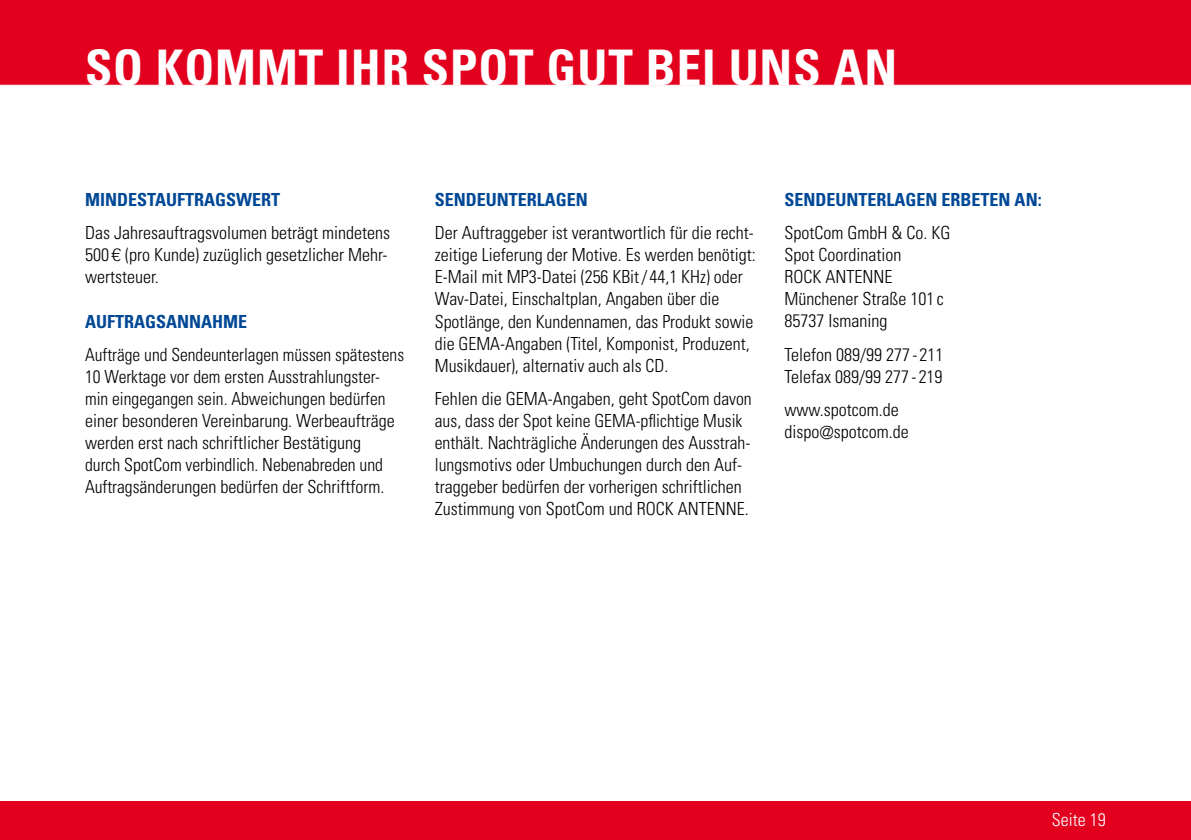
<style>
.page{position:relative;width:1191px;height:840px;background:#fff}
.page>*{position:absolute;margin:0;border:0;box-sizing:border-box;transform-origin:0 0}
.t1{font:700 condensed 49px "Univers";letter-spacing:.02em;color:#fff}
.t2{font:300 condensed 18px/22px "Univers";color:#000}
.t3{font:700 condensed 18px "Univers";color:#004896}
.t4{font:300 condensed 18px "Univers";color:#fff}
.s1{font-family:"Helvetica";font-stretch:normal}
</style>
<div class="page">
<div style="left:0;top:0;width:1191px;height:86px;background:#e3001e"></div>
<div style="left:0;top:800px;width:1191px;height:39px;background:#e3001e"></div>
<h1 class="t1" style="left:85px;top:38px;width:813px">SO KOMMT IHR SPOT GUT BEI UNS AN</h1>
<p class="t3" style="left:85px;top:189px;width:196px">MINDESTAUFTRAGSWERT</p>
<p class="t2" style="left:85px;top:222px;width:306px">Das Jahresauftragsvolumen beträgt mindetens<br>500<span class="s1">€</span> (pro Kunde) zuzüglich gesetzlicher Mehr&shy;wertsteuer.</p>
<p class="t3" style="left:85px;top:310px;width:163px">AUFTRAGSANNAHME</p>
<p class="t2" style="left:85px;top:343px;width:320px">Aufträge und Sendeunterlagen müssen spätestens 10 Werktage vor dem ersten Ausstrahlungster&shy;min eingegangen sein. Abweichungen bedürfen einer besonderen Vereinbarung. Werbeaufträge werden erst nach schriftlicher Bestätigung<br>durch SpotCom verbindlich. Nebenabreden und Auftragsänderungen bedürfen der Schriftform.</p>
<p class="t3" style="left:435px;top:189px;width:155px">SENDEUNTERLAGEN</p>
<p class="t2" style="left:435px;top:222px;width:322px">Der Auftraggeber ist verantwortlich für die recht&shy;zeitige Lieferung der Motive. Es werden benötigt:<br>E-Mail mit MP3-Datei (256 KBit/ 44,1 KHz) oder Wav-Datei, Einschaltplan, Angaben über die Spotlänge, den Kundennamen, das Produkt sowie die GEMA-Angaben (Titel, Komponist, Produzent, Musikdauer), alternativ auch als CD.</p>
<p class="t2" style="left:435px;top:387px;width:318px">Fehlen die GEMA-Angaben, geht SpotCom davon aus, dass der Spot keine GEMA-pflichtige Musik enthält. Nachträgliche Änderungen des Ausstrah&shy;lungsmotivs oder Umbuchungen durch den Auf&shy;traggeber bedürfen der vorherigen schriftlichen Zustimmung von SpotCom und ROCK ANTENNE.</p>
<p class="t3" style="left:784px;top:189px;width:259px">SENDEUNTERLAGEN ERBETEN AN:</p>
<p class="t2" style="left:784px;top:222px;width:167px">SpotCom GmbH &amp; Co. KG<br>Spot Coordination<br>ROCK ANTENNE<br>Münchener Straße 101 c<br>85737 Ismaning</p>
<p class="t2" style="left:784px;top:343px;width:161px">Telefon 089/99 277 - 211<br>Telefax 089/99 277 - 219</p>
<p class="t2" style="left:784px;top:398px;width:126px">www.spotcom.de dispo@spotcom.de</p>
<p class="t4" style="left:1052px;top:808px;width:55px">Seite 19</p>
</div>
